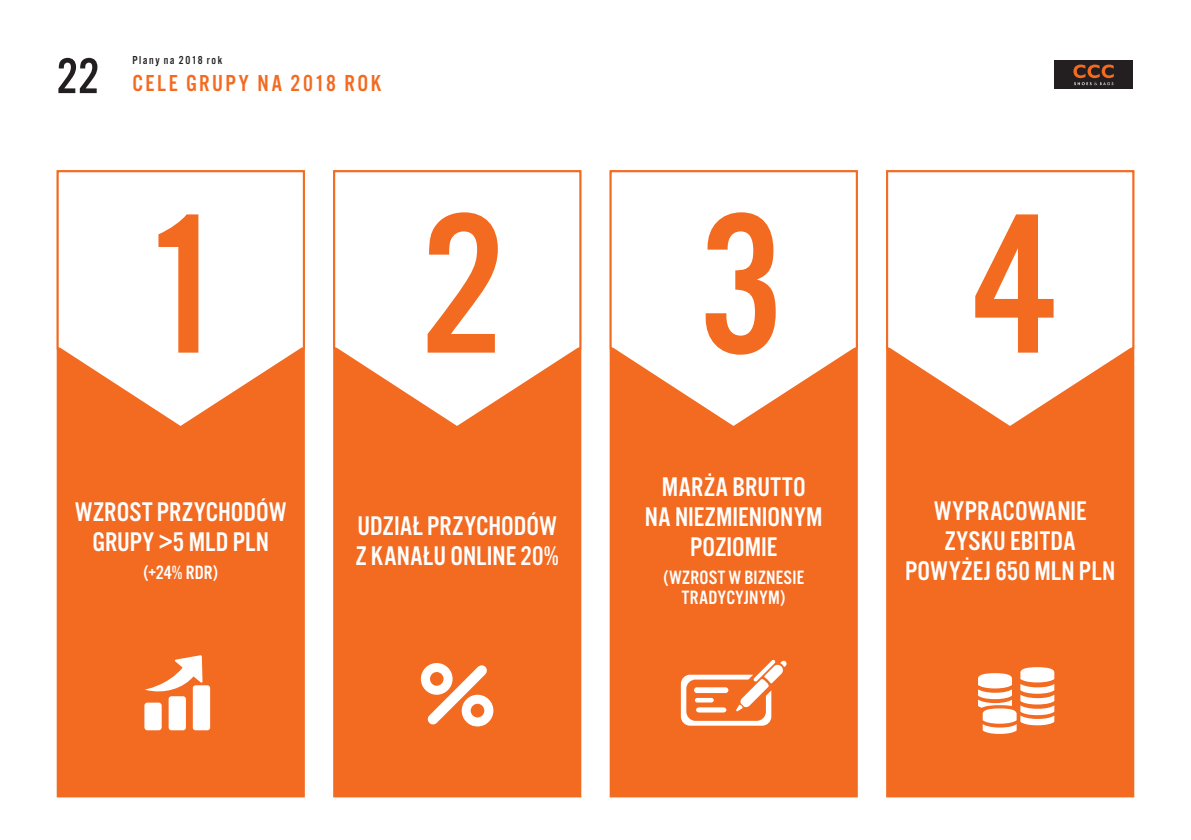
<style>
.page{position:relative;width:1191px;height:840px;background:#fff}
.page>*{position:absolute;margin:0;border:0;box-sizing:border-box;transform-origin:0 0}
.t1{font:207px "Alternate Got No 3 DOT";color:#f36a21}
.t2{font:52px "Alternate Got No 3 DOT";color:#231f20}
.t3{font:28px/30px "Alternate Got No 3 DOT";letter-spacing:.005em;color:#fff;text-align:center}
.t4{font:24px "Alternate Got No 3 DOT";letter-spacing:.1em;color:#f36a21}
.t5{font:20px/20px "Alternate Got No 3 DOT";letter-spacing:.015em;color:#fff;text-align:center}
.t6{font:12px "Alternate Got No 3 DOT";letter-spacing:.125em;color:#231f20}
</style>
<div class="page">
<div style="left:57px;top:170px;width:248px;height:627px;background:#f36a21;border:2px solid #f36a21"></div>
<div style="left:333px;top:170px;width:248px;height:627px;background:#f36a21;border:2px solid #f36a21"></div>
<div style="left:609px;top:170px;width:248px;height:627px;background:#f36a21;border:2px solid #f36a21"></div>
<div style="left:886px;top:170px;width:248px;height:627px;background:#f36a21;border:2px solid #f36a21"></div>
<div style="left:57px;top:170px;width:248px;height:179px;background:#fff;border:2px solid #f36a21"></div>
<div style="left:333px;top:170px;width:248px;height:179px;background:#fff;border:2px solid #f36a21"></div>
<div style="left:609px;top:170px;width:248px;height:179px;background:#fff;border:2px solid #f36a21"></div>
<div style="left:886px;top:170px;width:248px;height:179px;background:#fff;border:2px solid #f36a21"></div>
<svg style="left:59px;top:346px;width:244px;height:79px"></svg>
<svg style="left:335px;top:346px;width:244px;height:79px"></svg>
<svg style="left:611px;top:346px;width:244px;height:79px"></svg>
<svg style="left:888px;top:346px;width:244px;height:79px"></svg>
<svg style="left:978px;top:667px;width:76px;height:66px"></svg>
<svg style="left:421px;top:663px;width:72px;height:64px"></svg>
<svg style="left:144px;top:655px;width:66px;height:74px"></svg>
<svg style="left:681px;top:660px;width:106px;height:65px"></svg>
<div style="left:1054px;top:61px;width:79px;height:28px;background:#231f20"></div>
<svg style="left:1073px;top:64px;width:40px;height:21px"></svg>
<h2 class="t2" style="left:57px;top:49px;width:44px">22</h2>
<p class="t6" style="left:132px;top:54px;width:91px">Plany na 2018 rok</p>
<p class="t4" style="left:132px;top:71px;width:250px">CELE GRUPY NA 2018 ROK</p>
<h1 class="t1" style="left:141px;top:177px;width:917px">1234</h1>
<p class="t3" style="left:75px;top:497px;width:213px">WZROST PRZYCHODÓW<br>GRUPY &gt;5 MLD PLN</p>
<p class="t5" style="left:143px;top:562px;width:76px">(+24% RDR)</p>
<p class="t3" style="left:356px;top:511px;width:205px;text-align:left">UDZIAŁ PRZYCHODÓW<br>Z KANAŁU ONLINE 20%</p>
<p class="t3" style="left:645px;top:472px;width:179px">MARŻA BRUTTO<br>NA NIEZMIENIONYM<br>POZIOMIE</p>
<p class="t5" style="left:663px;top:567px;width:142px">(WZROST W BIZNESIE<br>TRADYCYJNYM)</p>
<p class="t3" style="left:905px;top:496px;width:212px">WYPRACOWANIE<br>ZYSKU EBITDA<br>POWYŻEJ 650 MLN PLN</p>
</div>
